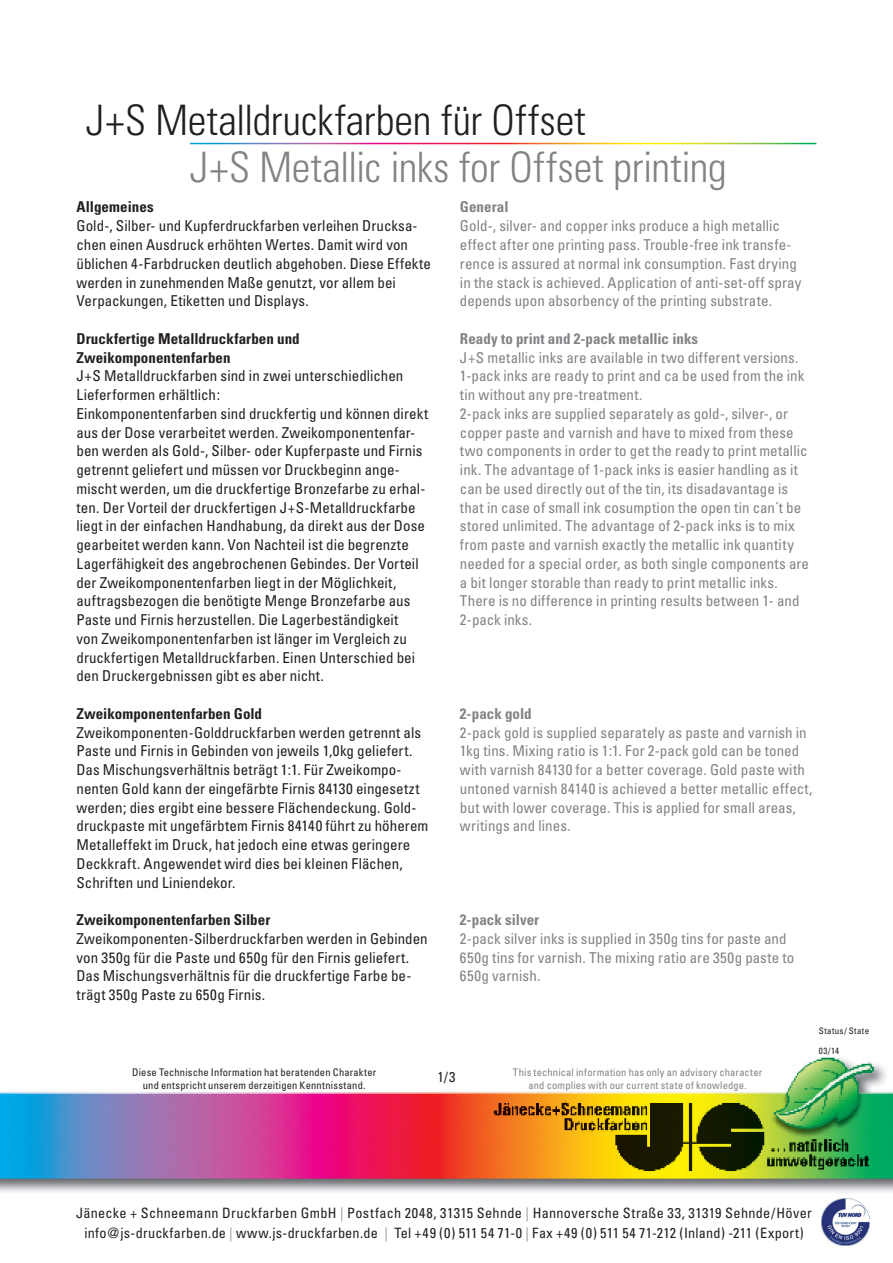
<style>
.page{position:relative;width:893px;height:1263px;background:#fff}
.page>*{position:absolute;margin:0;border:0;box-sizing:border-box;transform-origin:0 0}
.t1{font:300 condensed 42px "Univers";letter-spacing:-.005em;color:#808285}
.t2{font:300 condensed 42px "Univers";letter-spacing:-.005em;color:#231f20}
.t3{font:condensed 15px/18.8px "Univers";color:#231f20}
.t4{font:condensed 15px/18.8px "Univers";letter-spacing:.005em;color:#808285}
.t5{font:700 condensed 15px/18.8px "Univers";letter-spacing:.005em;color:#231f20}
.t6{font:700 condensed 15px "Univers";color:#808285}
.t7{font:condensed 14.25px/19.5px "Univers";letter-spacing:.02em;color:#231f20;text-align:center}
.t8{font:condensed 10.5px/12.8px "Univers";letter-spacing:.02em;color:#231f20;text-align:center}
.t9{font:condensed 10.5px/12.8px "Univers";letter-spacing:.02em;color:#808285;text-align:center}
.t10{font:condensed 9px/19.5px "Univers";letter-spacing:.04em;color:#231f20}
.s1{color:#939598}
</style>
<div class="page">
<img style="left:0;top:1057px;width:893px;height:135px">
<img style="left:0;top:1058px;width:893px;height:120px">
<img style="left:822px;top:1198px;width:47px;height:48px">
<h1 class="t2" style="left:86px;top:95px;width:502px">J+S Metalldruckfarben für Offset</h1>
<h1 class="t1" style="left:190px;top:142px;width:538px">J+S Metallic inks for Offset printing</h1>
<p class="t5" style="left:77px;top:198px;width:79px">Allgemeines</p>
<p class="t3" style="left:77px;top:216px;width:356px">Gold-, Silber- und Kupferdruckfarben verleihen Drucksa&shy;chen einen Ausdruck erhöhten Wertes. Damit wird von üblichen 4-Farbdrucken deutlich abgehoben. Diese Effekte werden in zunehmenden Maße genutzt, vor allem bei Verpackungen, Etiketten und Displays.</p>
<p class="t5" style="left:77px;top:329px;width:225px">Druckfertige Metalldruckfarben und<br>Zweikomponentenfarben</p>
<p class="t3" style="left:77px;top:366px;width:353px">J+S Metalldruckfarben sind in zwei unterschiedlichen Lieferformen erhältlich:<br>Einkomponentenfarben sind druckfertig und können direkt aus der Dose verarbeitet werden. Zweikomponentenfar&shy;ben werden als Gold-, Silber- oder Kupferpaste und Firnis getrennt geliefert und müssen vor Druckbeginn ange&shy;mischt werden, um die druckfertige Bronzefarbe zu erhal&shy;ten. Der Vorteil der druckfertigen J+S-Metalldruckfarbe liegt in der einfachen Handhabung, da direkt aus der Dose gearbeitet werden kann. Von Nachteil ist die begrenzte Lagerfähigkeit des angebrochenen Gebindes. Der Vorteil der Zweikomponentenfarben liegt in der Möglichkeit, auftragsbezogen die benötigte Menge Bronzefarbe aus Paste und Firnis herzustellen. Die Lagerbeständigkeit<br>von Zweikomponentenfarben ist länger im Vergleich zu druckfertigen Metalldruckfarben. Einen Unterschied bei den Druckergebnissen gibt es aber nicht.</p>
<p class="t5" style="left:77px;top:704px;width:187px">Zweikomponentenfarben Gold</p>
<p class="t3" style="left:77px;top:723px;width:353px">Zweikomponenten-Golddruckfarben werden getrennt als Paste und Firnis in Gebinden von jeweils 1,0kg geliefert.<br>Das Mischungsverhältnis beträgt 1:1. Für Zweikompo&shy;nenten Gold kann der eingefärbte Firnis 84130 eingesetzt werden; dies ergibt eine bessere Flächendeckung. Gold&shy;druckpaste mit ungefärbtem Firnis 84140 führt zu höherem Metalleffekt im Druck, hat jedoch eine etwas geringere Deckkraft. Angewendet wird dies bei kleinen Flächen, Schriften und Liniendekor.</p>
<p class="t5" style="left:77px;top:910px;width:195px">Zweikomponentenfarben Silber</p>
<p class="t3" style="left:77px;top:929px;width:353px">Zweikomponenten-Silberdruckfarben werden in Gebinden von 350g für die Paste und 650g für den Firnis geliefert.<br>Das Mischungsverhältnis für die druckfertige Farbe be&shy;trägt 350g Paste zu 650g Firnis.</p>
<p class="t6" style="left:460px;top:198px;width:50px">General</p>
<p class="t4" style="left:460px;top:216px;width:343px">Gold-, silver- and copper inks produce a high metallic effect after one printing pass. Trouble-free ink transfe&shy;rence is assured at normal ink consumption. Fast drying in the stack is achieved. Application of anti-set-off spray depends upon absorbency of the printing substrate.</p>
<p class="t6" style="left:460px;top:329px;width:240px">Ready to print and 2-pack metallic inks</p>
<p class="t4" style="left:460px;top:348px;width:351px">J+S metallic inks are available in two different versions.<br>1-pack inks are ready to print and ca be used from the ink tin without any pre-treatment.<br>2-pack inks are supplied separately as gold-, silver-, or copper paste and varnish and have to mixed from these two components in order to get the ready to print metallic ink. The advantage of 1-pack inks is easier handling as it can be used directly out of the tin, its disadavantage is that in case of small ink cosumption the open tin can´t be stored unlimited. The advantage of 2-pack inks is to mix from paste and varnish exactly the metallic ink quantity needed for a special order, as both single components are a bit longer storable than ready to print metallic inks.<br>There is no difference in printing results between 1- and 2-pack inks.</p>
<p class="t6" style="left:460px;top:704px;width:73px">2-pack gold</p>
<p class="t4" style="left:460px;top:723px;width:354px">2-pack gold is supplied separately as paste and varnish in 1kg tins. Mixing ratio is 1:1. For 2-pack gold can be toned with varnish 84130 for a better coverage. Gold paste with untoned varnish 84140 is achieved a better metallic effect, but with lower coverage. This is applied for small areas, writings and lines.</p>
<p class="t6" style="left:460px;top:910px;width:81px">2-pack silver</p>
<p class="t4" style="left:460px;top:929px;width:336px">2-pack silver inks is supplied in 350g tins for paste and<br>650g tins for varnish. The mixing ratio are 350g paste to<br>650g varnish.</p>
<p class="t10" style="left:819px;top:1021px;width:52px">Status/ State<br>03/14</p>
<p class="t8" style="left:132px;top:1066px;width:246px">Diese Technische Information hat beratenden Charakter und entspricht unserem derzeitigen Kenntnisstand.</p>
<p class="t9" style="left:513px;top:1066px;width:251px">This technical information has only an advisory character and complies with our current state of knowledge.</p>
<p class="t7" style="left:438px;top:1067px;width:19px">1/3</p>
<p class="t7" style="left:76px;top:1203px;width:737px">Jänecke + Schneemann Druckfarben GmbH <span class="s1">|</span> Postfach 2048, 31315 Sehnde <span class="s1">|</span> Hannoversche Straße 33, 31319 Sehnde/Höver info@js-druckfarben.de <span class="s1">|</span> www.js-druckfarben.de <span class="s1">|</span> Tel +49 (0) 511 54 71-0 <span class="s1">|</span> Fax +49 (0) 511 54 71-212 (Inland) -211 (Export)</p>
</div>
